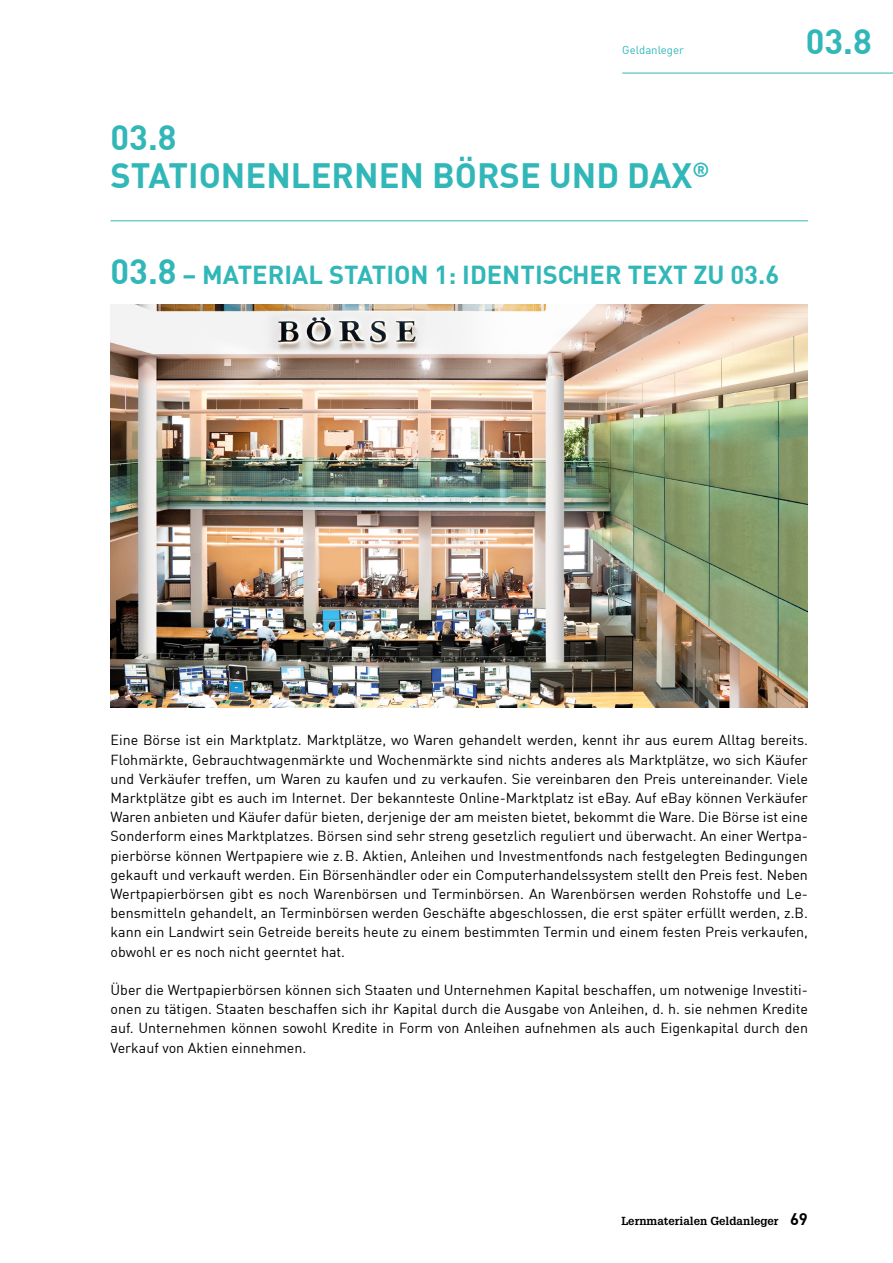
<style>
.page{position:relative;width:893px;height:1263px;background:#fff}
.page>*{position:absolute;margin:0;border:0;box-sizing:border-box;transform-origin:0 0}
.navi_oben{font:700 34.5px "DIN";color:#32b7b9}
.t1{font:700 25.5px "DIN";color:#32b7b9}
.Din_Fliesstext{font:14.25px/19.2px "DIN";color:#000;text-align:justify}
.t2{font:700 11.4px "Glypha LT Std";color:#000}
.navi_oben-2{font:11.4px "DIN";color:#32b7b9}
.s1{font-size:34.5px}
.s2{font-family:"DIN";font-size:16.5px}
</style>
<div class="page">
<hr style="left:622px;top:73px;width:271px;height:1px;background:#32b7b9">
<hr style="left:111px;top:220px;width:697px;height:1px;background:#32b7b9">
<img style="left:111px;top:305px;width:697px;height:403px">
<p class="navi_oben-2" style="left:622px;top:43px;width:63px">Geldanleger</p>
<h1 class="navi_oben" style="left:111px;top:115px;width:68px">03.8</h1>
<h1 class="navi_oben" style="left:111px;top:153px;width:600px">STATIONENLERNEN BÖRSE UND DAX<sup>®</sup></h1>
<h2 class="t1" style="left:111px;top:259px;width:670px"><span class="s1">03.8</span> – MATERIAL STATION 1: IDENTISCHER TEXT ZU 03.6</h2>
<p class="navi_oben" style="left:806px;top:19px;width:68px">03.8</p>
<p class="Din_Fliesstext" style="left:111px;top:730px;width:699px">Eine Börse ist ein Marktplatz. Marktplätze, wo Waren gehandelt werden, kennt ihr aus eurem Alltag bereits.<br>Flohmärkte, Gebrauchtwagenmärkte und Wochenmärkte sind nichts anderes als Marktplätze, wo sich Käufer und Verkäufer treffen, um Waren zu kaufen und zu verkaufen. Sie vereinbaren den Preis untereinander. Viele Marktplätze gibt es auch im Internet. Der bekannteste Online-Marktplatz ist eBay. Auf eBay können Verkäufer Waren anbieten und Käufer dafür bieten, derjenige der am meisten bietet, bekommt die Ware. Die Börse ist eine Sonderform eines Marktplatzes. Börsen sind sehr streng gesetzlich reguliert und überwacht. An einer Wertpa&shy;pierbörse können Wertpapiere wie z.B. Aktien, Anleihen und Investmentfonds nach festgelegten Bedingungen gekauft und verkauft werden. Ein Börsenhändler oder ein Computerhandelssystem stellt den Preis fest. Neben Wertpapierbörsen gibt es noch Warenbörsen und Terminbörsen. An Warenbörsen werden Rohstoffe und Le&shy;bensmitteln gehandelt, an Terminbörsen werden Geschäfte abgeschlossen, die erst später erfüllt werden, z.B. kann ein Landwirt sein Getreide bereits heute zu einem bestimmten Termin und einem festen Preis verkaufen, obwohl er es noch nicht geerntet hat.</p>
<p class="Din_Fliesstext" style="left:111px;top:980px;width:699px">Über die Wertpapierbörsen können sich Staaten und Unternehmen Kapital beschaffen, um notwenige Investiti&shy;onen zu tätigen. Staaten beschaffen sich ihr Kapital durch die Ausgabe von Anleihen, d. h. sie nehmen Kredite auf. Unternehmen können sowohl Kredite in Form von Anleihen aufnehmen als auch Eigenkapital durch den Verkauf von Aktien einnehmen.</p>
<p class="t2" style="left:621px;top:1214px;width:188px">Lernmaterialen Geldanleger <span class="s2">69</span></p>
</div>
